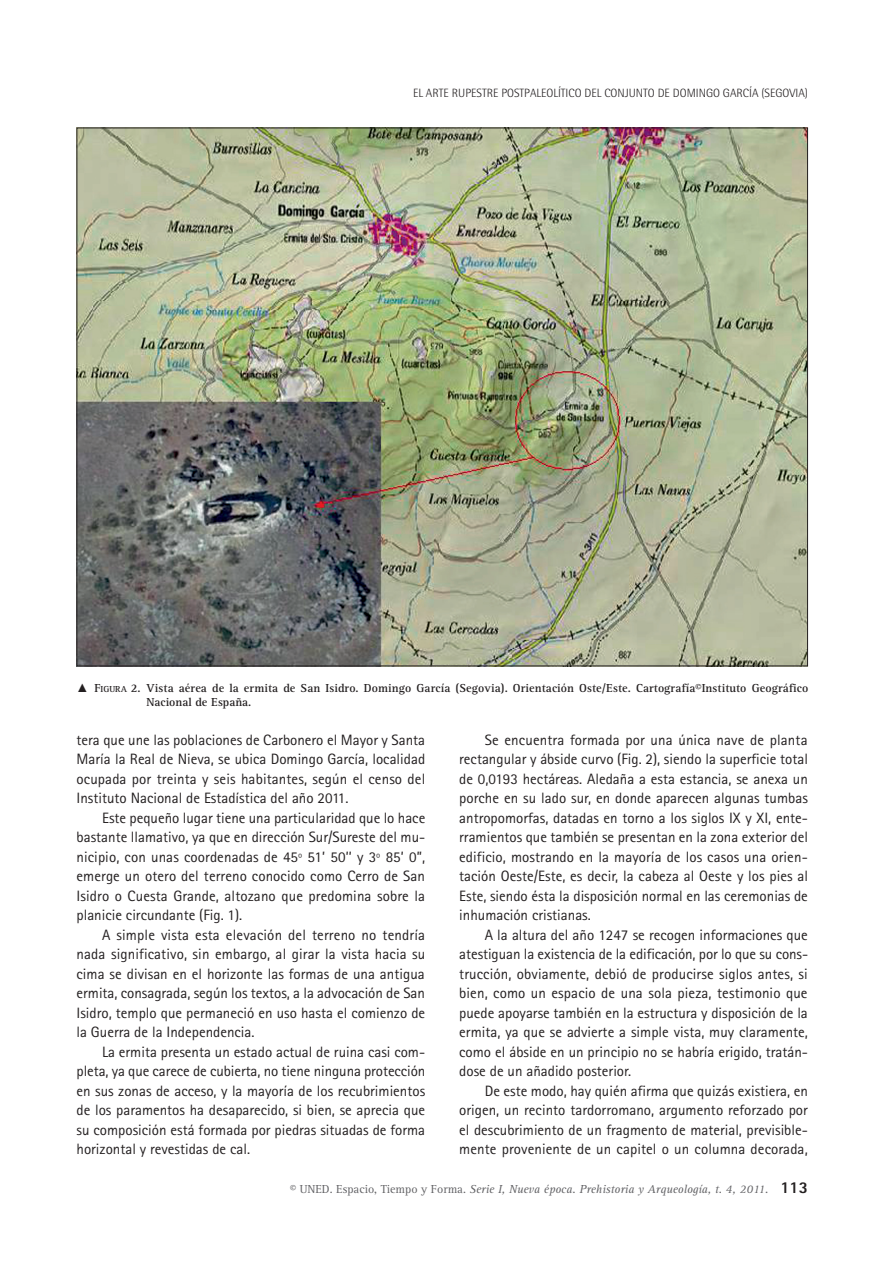
<style>
.page{position:relative;width:893px;height:1263px;background:#fff}
.page>*{position:absolute;margin:0;border:0;box-sizing:border-box;transform-origin:0 0}
.t1{font:15px/19.5px "Rotis Sans Serif Std";color:#231f20;text-align:justify}
.t2{font:700 12px/14.2px "Rotis Serif Std";letter-spacing:.01em;color:#231f20}
.t3{font:italic 12px "Rotis Serif Std";color:#636366}
.t4{font:300 12px "Rotis Semi Sans Std";color:#231f20}
.s1{font-family:"Times New Roman";font-weight:400}
.s2{font-style:inherit}
.s3{font-size:9px}
.s4{font-style:normal}
.s5{font-family:"Rotis Sans Serif Std";font-weight:800;font-style:normal;font-size:16.5px;color:#231f20}
</style>
<div class="page">
<img style="left:79px;top:130px;width:727px;height:534px">
<p class="t4" style="left:413px;top:86px;width:396px">EL ARTE RUPESTRE POSTPALEOLÍTICO DEL CONJUNTO DE DOMINGO GARCÍA (SEGOVIA)</p>
<p class="t2" style="left:147px;top:681px;width:663px;text-indent:-70px"><span class="s1">▲</span> <span class="s2">F</span><span class="s3">IGURA</span> <span class="s2">2.</span> Vista aérea de la ermita de San Isidro. Domingo García (Segovia). Orientación Oste/Este. Cartografía©Instituto Geográfico<br>Nacional de España.</p>
<p class="t1" style="left:77px;top:730px;width:350px">tera que une las poblaciones de Carbonero el Mayor y Santa María la Real de Nieva, se ubica Domingo García, localidad ocupada por treinta y seis habitantes, según el censo del Instituto Nacional de Estadística del año 2011.</p>
<p class="t1" style="left:77px;top:808px;width:350px;text-indent:26px">Este pequeño lugar tiene una particularidad que lo hace bastante llamativo, ya que en dirección Sur/Sureste del mu&shy;nicipio, con unas coordenadas de 45º 51’ 50’’ y 3º 85’ 0”, emerge un otero del terreno conocido como Cerro de San Isidro o Cuesta Grande, altozano que predomina sobre la planicie circundante (Fig. 1).</p>
<p class="t1" style="left:77px;top:925px;width:350px;text-indent:26px">A simple vista esta elevación del terreno no tendría nada significativo, sin embargo, al girar la vista hacia su cima se divisan en el horizonte las formas de una antigua ermita, consagrada, según los textos, a la advocación de San Isidro, templo que permaneció en uso hasta el comienzo de la Guerra de la Independencia.</p>
<p class="t1" style="left:77px;top:1042px;width:350px;text-indent:26px">La ermita presenta un estado actual de ruina casi com&shy;pleta, ya que carece de cubierta, no tiene ninguna protección en sus zonas de acceso, y la mayoría de los recubrimientos de los paramentos ha desaparecido, si bien, se aprecia que su composición está formada por piedras situadas de forma horizontal y revestidas de cal.</p>
<p class="t1" style="left:459px;top:730px;width:350px;text-indent:26px">Se encuentra formada por una única nave de planta rectangular y ábside curvo (Fig. 2), siendo la superficie total de 0,0193 hectáreas. Aledaña a esta estancia, se anexa un porche en su lado sur, en donde aparecen algunas tumbas antropomorfas, datadas en torno a los siglos IX y XI, ente&shy;rramientos que también se presentan en la zona exterior del edificio, mostrando en la mayoría de los casos una orien&shy;tación Oeste/Este, es decir, la cabeza al Oeste y los pies al Este, siendo ésta la disposición normal en las ceremonias de inhumación cristianas.</p>
<p class="t1" style="left:459px;top:925px;width:350px;text-indent:26px">A la altura del año 1247 se recogen informaciones que atestiguan la existencia de la edificación, por lo que su cons&shy;trucción, obviamente, debió de producirse siglos antes, si bien, como un espacio de una sola pieza, testimonio que puede apoyarse también en la estructura y disposición de la ermita, ya que se advierte a simple vista, muy claramente, como el ábside en un principio no se habría erigido, tratán&shy;dose de un añadido posterior.</p>
<p class="t1" style="left:459px;top:1081px;width:350px;text-indent:26px">De este modo, hay quién afirma que quizás existiera, en origen, un recinto tardorromano, argumento reforzado por el descubrimiento de un fragmento de material, previsible&shy;mente proveniente de un capitel o un columna decorada,</p>
<p class="t3" style="left:290px;top:1182px;width:519px"><span class="s4">© UNED. Espacio, Tiempo y Forma.</span> Serie I, Nueva época. Prehistoria y Arqueología, t. 4, 2011. <span class="s5">113</span></p>
</div>
